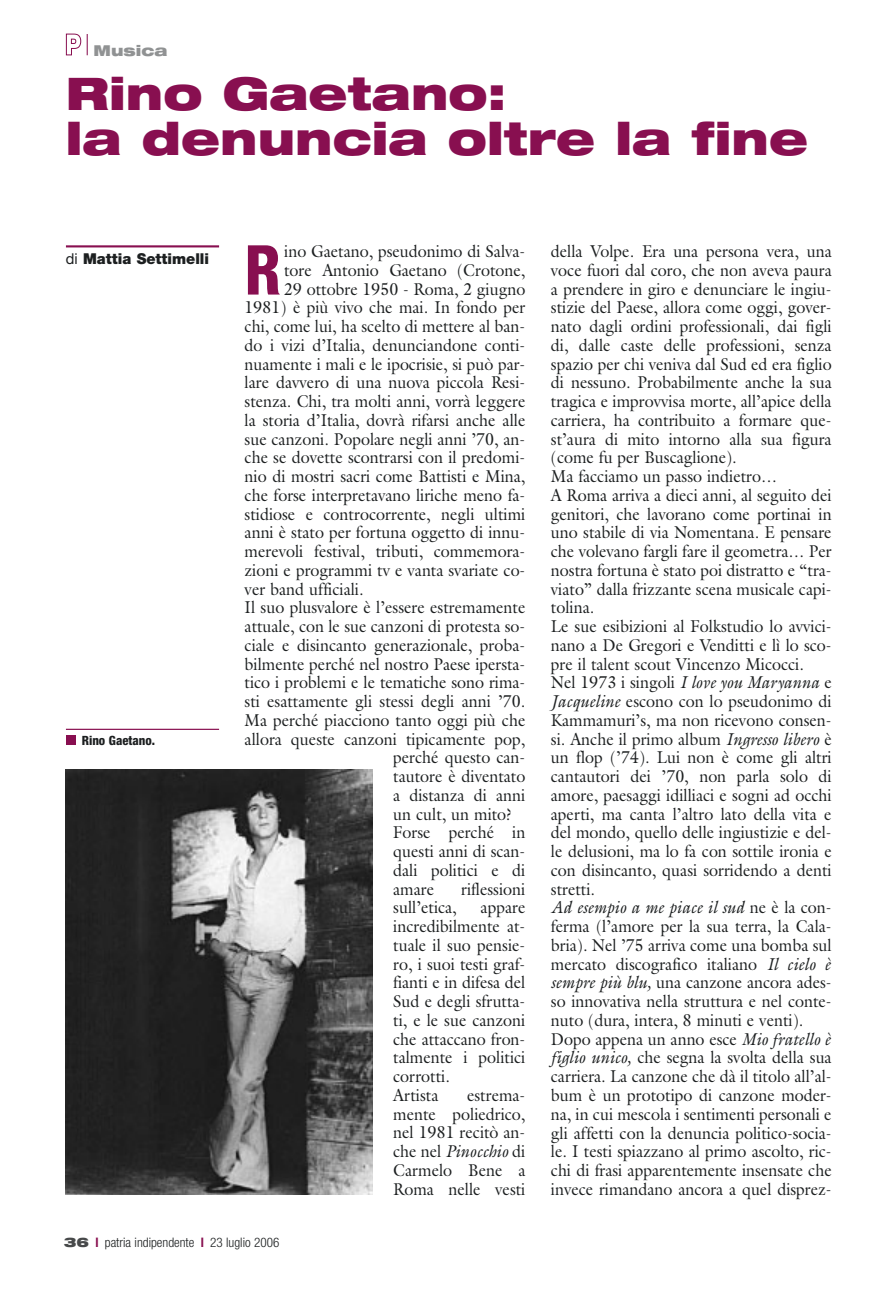
<style>
.page{position:relative;width:893px;height:1296px;background:#fff}
.page>*{position:absolute;margin:0;border:0;box-sizing:border-box;transform-origin:0 0}
.t1{font:800 condensed 69px "Helvetica Neue";color:#880f50;scale:.92 1}
.t2{font:900 expanded 45px/45px "Helvetica Neue";color:#880f50}
.t3{font:17.25px/18.8px "Galliard";color:#1c1f20;scale:.93 1}
.t4{font:900 15px "Helvetica Neue";color:#1c1f20}
.t5{font:900 expanded 15px "Helvetica Neue";color:#909293}
.t6{font:300 condensed 13.2px "Helvetica Neue";color:#1c1f20}
.t7{font:800 condensed 12.75px "Helvetica Neue";color:#1c1f20}
.s1{font-weight:400}
.s2{font-style:italic}
.s3{font-weight:900;font-stretch:expanded;color:#47494a}
.s4{font-weight:700;color:#880f50}
</style>
<div class="page">
<svg style="left:87px;top:34px;width:1px;height:21px"></svg>
<svg style="left:65px;top:33px;width:17px;height:23px"></svg>
<svg style="left:66px;top:33px;width:15px;height:23px"></svg>
<img style="left:66px;top:770px;width:306px;height:425px">
<hr style="left:66px;top:729px;width:153px;height:1px;background:#880f50">
<div style="left:66px;top:736px;width:9px;height:9px;background:#880f50"></div>
<hr style="left:66px;top:245px;width:153px;height:2px;background:#880f50">
<p class="t5" style="left:94px;top:45px;width:75px">Musica</p>
<h2 class="t2" style="left:66px;top:75px;width:743px">Rino Gaetano:<br>la denuncia oltre la fine</h2>
<p class="t4" style="left:66px;top:254px;width:145px"><span class="s1">di</span> Mattia Settimelli</p>
<p class="t7" style="left:82px;top:736px;width:75px">Rino Gaetano.</p>
<h1 class="t1" style="left:244px;top:245px;width:41px">R</h1>
<p class="t3" style="left:284px;top:244px;width:261px">ino Gaetano, pseudonimo di Salva-</p>
<p class="t3" style="left:284px;top:262px;width:261px">tore Antonio Gaetano (Crotone,</p>
<p class="t3" style="left:284px;top:281px;width:261px">29 ottobre 1950 - Roma, 2 giugno</p>
<p class="t3" style="left:244px;top:300px;width:303px">1981) è più vivo che mai. In fondo per</p>
<p class="t3" style="left:244px;top:319px;width:303px">chi, come lui, ha scelto di mettere al ban-</p>
<p class="t3" style="left:244px;top:337px;width:303px">do i vizi d’Italia, denunciandone conti-</p>
<p class="t3" style="left:244px;top:356px;width:303px">nuamente i mali e le ipocrisie, si può par-</p>
<p class="t3" style="left:244px;top:375px;width:303px">lare davvero di una nuova piccola Resi-</p>
<p class="t3" style="left:244px;top:394px;width:303px">stenza. Chi, tra molti anni, vorrà leggere</p>
<p class="t3" style="left:244px;top:412px;width:303px">la storia d’Italia, dovrà rifarsi anche alle</p>
<p class="t3" style="left:244px;top:431px;width:303px">sue canzoni. Popolare negli anni ’70, an-</p>
<p class="t3" style="left:244px;top:450px;width:303px">che se dovette scontrarsi con il predomi-</p>
<p class="t3" style="left:244px;top:469px;width:303px">nio di mostri sacri come Battisti e Mina,</p>
<p class="t3" style="left:244px;top:487px;width:303px">che forse interpretavano liriche meno fa-</p>
<p class="t3" style="left:244px;top:506px;width:303px">stidiose e controcorrente, negli ultimi</p>
<p class="t3" style="left:244px;top:525px;width:303px">anni è stato per fortuna oggetto di innu-</p>
<p class="t3" style="left:244px;top:544px;width:303px">merevoli festival, tributi, commemora-</p>
<p class="t3" style="left:244px;top:562px;width:303px">zioni e programmi tv e vanta svariate co-</p>
<p class="t3" style="left:244px;top:581px;width:129px">ver band ufficiali.</p>
<p class="t3" style="left:244px;top:600px;width:303px">Il suo plusvalore è l’essere estremamente</p>
<p class="t3" style="left:244px;top:619px;width:303px">attuale, con le sue canzoni di protesta so-</p>
<p class="t3" style="left:244px;top:637px;width:303px">ciale e disincanto generazionale, proba-</p>
<p class="t3" style="left:244px;top:656px;width:303px">bilmente perché nel nostro Paese ipersta-</p>
<p class="t3" style="left:244px;top:675px;width:303px">tico i problemi e le tematiche sono rima-</p>
<p class="t3" style="left:244px;top:694px;width:303px">sti esattamente gli stessi degli anni ’70.</p>
<p class="t3" style="left:244px;top:712px;width:303px">Ma perché piacciono tanto oggi più che</p>
<p class="t3" style="left:244px;top:731px;width:303px">allora queste canzoni tipicamente pop,</p>
<p class="t3" style="left:393px;top:750px;width:144px">perché questo can-</p>
<p class="t3" style="left:393px;top:769px;width:144px">tautore è diventato</p>
<p class="t3" style="left:393px;top:787px;width:144px">a distanza di anni</p>
<p class="t3" style="left:393px;top:806px;width:129px">un cult, un mito?</p>
<p class="t3" style="left:393px;top:825px;width:144px">Forse perché in</p>
<p class="t3" style="left:393px;top:844px;width:144px">questi anni di scan-</p>
<p class="t3" style="left:393px;top:862px;width:144px">dali politici e di</p>
<p class="t3" style="left:393px;top:881px;width:45px">amare</p>
<p class="t3" style="left:461px;top:881px;width:70px">riflessioni</p>
<p class="t3" style="left:393px;top:900px;width:70px">sull’etica,</p>
<p class="t3" style="left:393px;top:900px;width:144px;text-indent:87px">appare incredibilmente at&shy;tuale il suo pensie&shy;ro, i suoi testi graf&shy;fianti e in difesa del<br>Sud e degli sfrutta&shy;ti, e le sue canzoni che attaccano fron&shy;talmente i politici corrotti.<br>Artista</p>
<p class="t3" style="left:393px;top:1087px;width:144px;text-align:justify;text-indent:74px">estrema&shy;mente poliedrico, nel 1981 recitò an&shy;che nel <span class="s2">Pinocchio</span> di Carmelo Bene a Roma nelle vesti</p>
<p class="t6" style="left:64px;top:1238px;width:217px"><span class="s3">36</span> <span class="s4">l</span> patria indipendente <span class="s4">l</span> 23 luglio 2006</p>
<p class="t3" style="left:551px;top:244px;width:303px">della Volpe. Era una persona vera, una voce fuori dal coro, che non aveva paura a prendere in giro e denunciare le ingiu&shy;stizie del Paese, allora come oggi, gover&shy;nato dagli ordini professionali, dai figli di, dalle caste delle professioni, senza spazio per chi veniva dal Sud ed era figlio di nessuno. Probabilmente anche la sua tragica e improvvisa morte, all’apice della carriera, ha contribuito a formare que&shy;st’aura di mito intorno alla sua figura (come fu per Buscaglione).<br>Ma facciamo un passo indietro…<br>A Roma arriva a dieci anni, al seguito dei genitori, che lavorano come portinai in uno stabile di via Nomentana. E pensare che volevano fargli fare il geometra… Per nostra fortuna è stato poi distratto e “tra&shy;viato” dalla frizzante scena musicale capi&shy;tolina.<br>Le sue esibizioni al Folkstudio lo avvici&shy;nano a De Gregori e Venditti e lì lo sco&shy;pre il talent scout Vincenzo Micocci.<br>Nel 1973 i singoli <span class="s2">I love you Maryanna</span> e <span class="s2">Jacqueline</span> escono con lo pseudonimo di Kammamuri’s, ma non ricevono consen&shy;si. Anche il primo album <span class="s2">Ingresso libero</span> è un flop (’74). Lui non è come gli altri cantautori dei ’70, non parla solo di amore, paesaggi idilliaci e sogni ad occhi aperti, ma canta l’altro lato della vita e del mondo, quello delle ingiustizie e del&shy;le delusioni, ma lo fa con sottile ironia e con disincanto, quasi sorridendo a denti stretti.<br><span class="s2">Ad esempio a me piace il sud</span> ne è la con&shy;ferma (l’amore per la sua terra, la Cala&shy;bria). Nel ’75 arriva come una bomba sul mercato discografico italiano <span class="s2">Il cielo è sempre più blu,</span> una canzone ancora ades&shy;so innovativa nella struttura e nel conte&shy;nuto (dura, intera, 8 minuti e venti).<br>Dopo appena un anno esce <span class="s2">Mio fratello è figlio unico,</span> che segna la svolta della sua carriera. La canzone che dà il titolo all’al&shy;bum è un prototipo di canzone moder&shy;na, in cui mescola i sentimenti personali e gli affetti con la denuncia politico-socia&shy;le. I testi spiazzano al primo ascolto, ric&shy;chi di frasi apparentemente insensate che invece rimandano ancora a quel disprez-</p>
</div>
